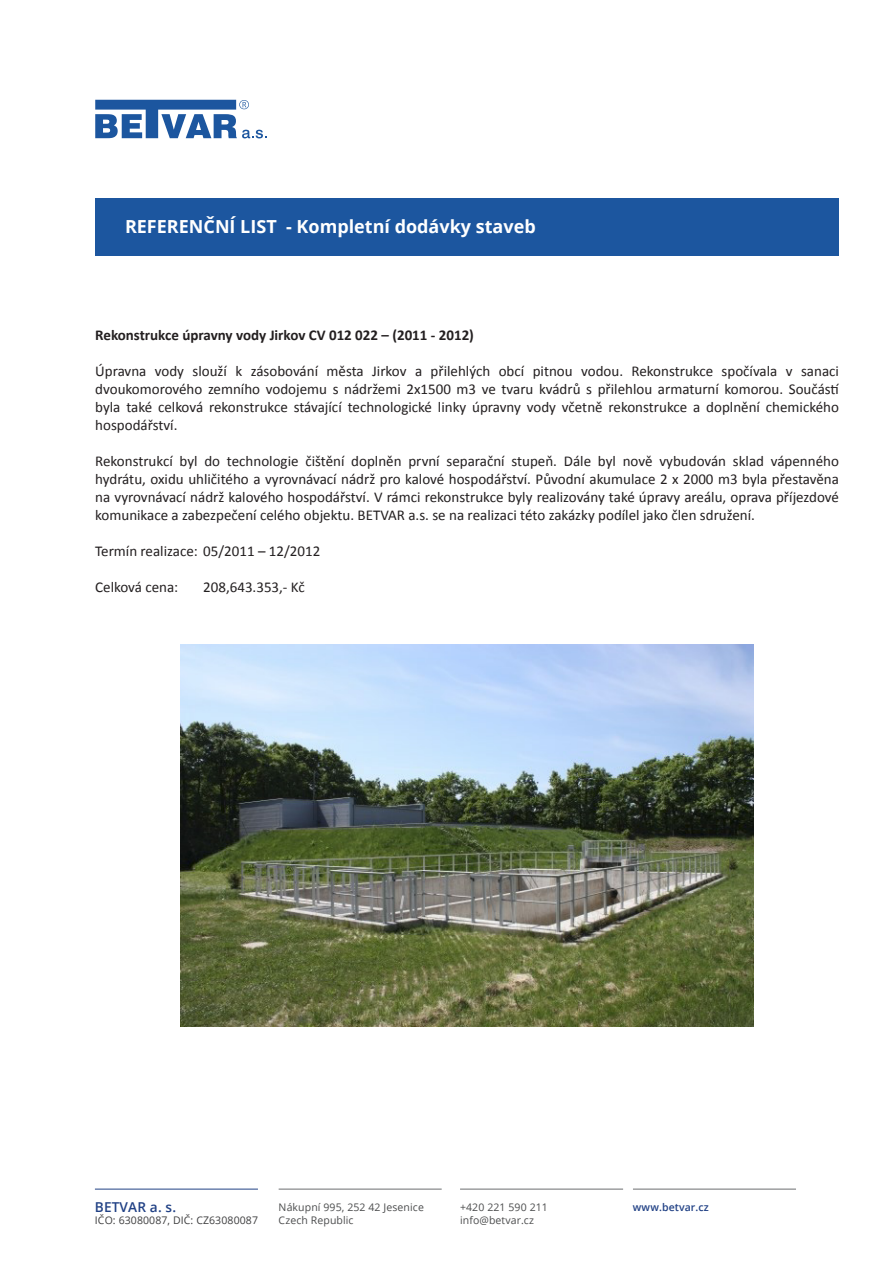
<style>
.page{position:relative;width:893px;height:1263px;background:#fff}
.page>*{position:absolute;margin:0;border:0;box-sizing:border-box;transform-origin:0 0}
.t1{font:700 18px "Open Sans";color:#fff}
.t2{font:15px/18px "Calibri";color:#231f20;text-align:justify}
.t3{font:700 15px "Calibri";color:#231f20}
.t4{font:600 13.65px "Open Sans";letter-spacing:.01em;color:#214185}
.t5{font:10.5px/12.6px "Open Sans";letter-spacing:.01em;color:#4b4c4d}
.t6{font:10.5px "Open Sans";letter-spacing:.01em;color:#3e3e3f}
.t7{font:600 10.5px "Open Sans";letter-spacing:.01em;color:#214185}
</style>
<div class="page">
<svg style="left:95px;top:100px;width:172px;height:38px"></svg>
<hr style="left:95px;top:1189px;width:163px;height:1px;background:#214185">
<hr style="left:279px;top:1189px;width:163px;height:1px;background:#6c6d70">
<hr style="left:460px;top:1189px;width:163px;height:1px;background:#6c6d70">
<hr style="left:633px;top:1189px;width:163px;height:1px;background:#6c6d70">
<div style="left:95px;top:198px;width:744px;height:58px;background:#1c569f"></div>
<img style="left:180px;top:644px;width:574px;height:382px">
<p class="t1" style="left:125px;top:213px;width:412px">REFERENČNÍ LIST - Kompletní dodávky staveb</p>
<p class="t3" style="left:95px;top:326px;width:380px">Rekonstrukce úpravny vody Jirkov CV 012 022 – (2011 - 2012)</p>
<p class="t2" style="left:95px;top:362px;width:745px">Úpravna vody slouží k zásobování města Jirkov a přilehlých obcí pitnou vodou. Rekonstrukce spočívala v sanaci dvoukomorového zemního vodojemu s nádržemi 2x1500 m3 ve tvaru kvádrů s přilehlou armaturní komorou. Součástí byla také celková rekonstrukce stávající technologické linky úpravny vody včetně rekonstrukce a doplnění chemického hospodářství.</p>
<p class="t2" style="left:95px;top:452px;width:745px">Rekonstrukcí byl do technologie čištění doplněn první separační stupeň. Dále byl nově vybudován sklad vápenného hydrátu, oxidu uhličitého a vyrovnávací nádrž pro kalové hospodářství. Původní akumulace 2 x 2000 m3 byla přestavěna na vyrovnávací nádrž kalového hospodářství. V rámci rekonstrukce byly realizovány také úpravy areálu, oprava příjezdové komunikace a zabezpečení celého objektu. BETVAR a.s. se na realizaci této zakázky podílel jako člen sdružení.</p>
<p class="t2" style="left:95px;top:542px;width:227px">Termín realizace: 05/2011 – 12/2012</p>
<p class="t2" style="left:95px;top:578px;width:85px">Celková cena:</p>
<p class="t2" style="left:203px;top:578px;width:103px">208,643.353,- Kč</p>
<p class="t4" style="left:95px;top:1197px;width:83px">BETVAR a. s.</p>
<p class="t6" style="left:95px;top:1213px;width:165px">IČO: 63080087, DIČ: CZ63080087</p>
<p class="t5" style="left:279px;top:1201px;width:147px">Nákupní 995, 252 42 Jesenice<br>Czech Republic</p>
<p class="t5" style="left:460px;top:1201px;width:89px">+420 221 590 211 info@betvar.cz</p>
<p class="t7" style="left:633px;top:1200px;width:77px">www.betvar.cz</p>
</div>
